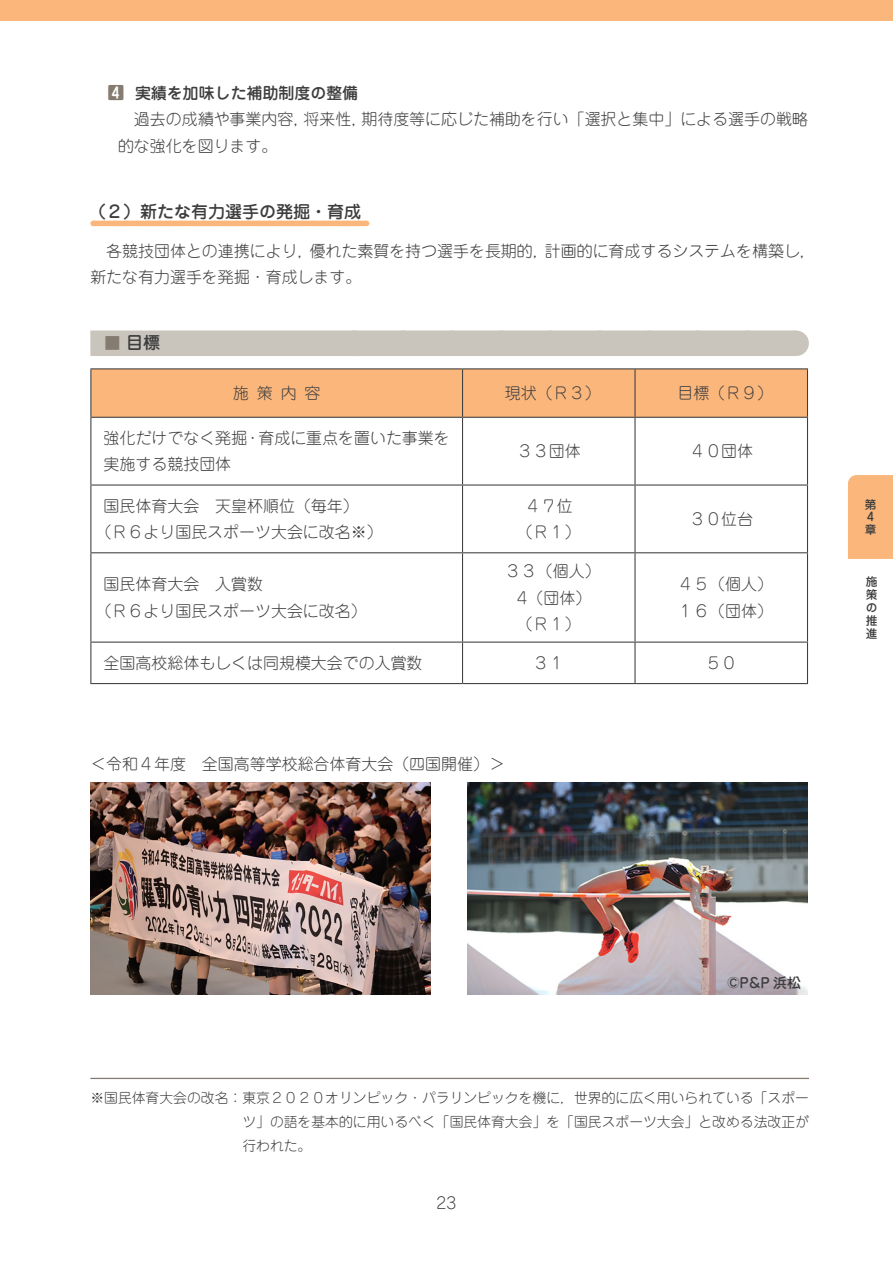
<style>
.page{position:relative;width:893px;height:1263px;background:#fff}
.page>*{position:absolute;margin:0;border:0;box-sizing:border-box;transform-origin:0 0}
.t1{font:500 16.95px "Jun 34 Pro";color:#3e3e3f}
.t2{font:300 15.9px/26.2px "Jun 101 Pro";color:#3e3e3f}
.t3{font:500 15.9px "Jun 34 Pro";color:#3e3e3f}
.t4{font:300 13.8px/24.2px "Jun 101 Pro";color:#3e3e3f;text-align:justify}
.t5{font:500 13.8px "Jun 34 Pro";color:#3e3e3f}
.t6{font:500 11.7px/12.9px "Jun 34 Pro";color:#3e3e3f;text-align:justify}
.s1{font-family:"Jun 501 Pro";font-weight:700;font-size:16.95px;color:#847c70}
.s2{font-size:15.9px;color:#847c70}
</style>
<div class="page">
<div style="left:848px;top:475px;width:45px;height:84px;background:#fab67b"></div>
<div style="left:0;top:0;width:893px;height:21px;background:#fab67b"></div>
<div style="left:93px;top:221px;width:272px;height:5px;background:#fab67b"></div>
<div style="left:90px;top:330px;width:705px;height:26px;background:#c9c4bc"></div>
<svg style="left:403px;top:330px;width:368px;height:1px"></svg>
<svg style="left:795px;top:330px;width:1px;height:26px"></svg>
<div style="left:91px;top:369px;width:716px;height:48px;background:#fab67b"></div>
<hr style="left:90px;top:368px;width:373px;height:1px;background:#3e3e3f">
<hr style="left:90px;top:369px;width:1px;height:48px;background:#3e3e3f">
<hr style="left:463px;top:368px;width:172px;height:1px;background:#3e3e3f">
<hr style="left:462px;top:369px;width:1px;height:48px;background:#3e3e3f">
<hr style="left:635px;top:368px;width:173px;height:1px;background:#3e3e3f">
<hr style="left:634px;top:369px;width:2px;height:48px;background:#3e3e3f">
<hr style="left:807px;top:369px;width:1px;height:48px;background:#3e3e3f">
<hr style="left:90px;top:417px;width:373px;height:1px;background:#3e3e3f">
<hr style="left:90px;top:418px;width:1px;height:66px;background:#3e3e3f">
<hr style="left:463px;top:417px;width:172px;height:1px;background:#3e3e3f">
<hr style="left:462px;top:418px;width:1px;height:66px;background:#3e3e3f">
<hr style="left:635px;top:417px;width:173px;height:1px;background:#3e3e3f">
<hr style="left:634px;top:418px;width:2px;height:66px;background:#3e3e3f">
<hr style="left:807px;top:418px;width:1px;height:66px;background:#3e3e3f">
<hr style="left:90px;top:484px;width:373px;height:2px;background:#3e3e3f">
<hr style="left:90px;top:486px;width:1px;height:66px;background:#3e3e3f">
<hr style="left:463px;top:484px;width:172px;height:2px;background:#3e3e3f">
<hr style="left:462px;top:486px;width:1px;height:66px;background:#3e3e3f">
<hr style="left:635px;top:484px;width:173px;height:2px;background:#3e3e3f">
<hr style="left:634px;top:486px;width:2px;height:66px;background:#3e3e3f">
<hr style="left:807px;top:486px;width:1px;height:66px;background:#3e3e3f">
<hr style="left:90px;top:552px;width:373px;height:1px;background:#3e3e3f">
<hr style="left:90px;top:553px;width:1px;height:89px;background:#3e3e3f">
<hr style="left:463px;top:552px;width:172px;height:1px;background:#3e3e3f">
<hr style="left:462px;top:553px;width:1px;height:89px;background:#3e3e3f">
<hr style="left:635px;top:552px;width:173px;height:1px;background:#3e3e3f">
<hr style="left:634px;top:553px;width:2px;height:89px;background:#3e3e3f">
<hr style="left:807px;top:553px;width:1px;height:89px;background:#3e3e3f">
<hr style="left:90px;top:642px;width:373px;height:1px;background:#3e3e3f">
<hr style="left:90px;top:643px;width:1px;height:40px;background:#3e3e3f">
<hr style="left:463px;top:642px;width:172px;height:1px;background:#3e3e3f">
<hr style="left:462px;top:643px;width:1px;height:40px;background:#3e3e3f">
<hr style="left:635px;top:642px;width:173px;height:1px;background:#3e3e3f">
<hr style="left:634px;top:643px;width:2px;height:40px;background:#3e3e3f">
<hr style="left:807px;top:643px;width:1px;height:40px;background:#3e3e3f">
<hr style="left:90px;top:683px;width:373px;height:1px;background:#3e3e3f">
<hr style="left:463px;top:683px;width:172px;height:1px;background:#3e3e3f">
<hr style="left:635px;top:683px;width:173px;height:1px;background:#3e3e3f">
<img style="left:468px;top:782px;width:340px;height:213px">
<img style="left:90px;top:782px;width:341px;height:213px">
<hr style="left:90px;top:1078px;width:719px;height:1px;background:#847c70">
<p class="t3" style="left:107px;top:80px;width:252px"><span class="s1">4</span> 実績を加味した補助制度の整備</p>
<p class="t2" style="left:118px;top:104px;width:691px;text-indent:16px">過去の成績や事業内容，将来性，期待度等に応じた補助を行い「選択と集中」による選手の戦略的な強化を図ります。</p>
<p class="t1" style="left:89px;top:198px;width:274px">（２）新たな有力選手の発掘・育成</p>
<p class="t2" style="left:90px;top:236px;width:727px;text-indent:16px">各競技団体との連携により，優れた素質を持つ選手を長期的，計画的に育成するシステムを構築し，新たな有力選手を発掘・育成します。</p>
<p class="t1" style="left:104px;top:330px;width:57px"><span class="s2">■</span> 目標</p>
<p class="t2" style="left:233px;top:378px;width:89px">施策内容</p>
<p class="t2" style="left:505px;top:378px;width:97px">現状（Ｒ３）</p>
<p class="t2" style="left:677px;top:378px;width:97px">目標（Ｒ９）</p>
<p class="t2" style="left:104px;top:423px;width:348px">強化だけでなく発掘・育成に重点を置いた事業を実施する競技団体</p>
<p class="t2" style="left:517px;top:436px;width:65px">３３団体</p>
<p class="t2" style="left:689px;top:436px;width:65px">４０団体</p>
<p class="t2" style="left:96px;top:491px;width:289px;text-indent:8px">国民体育大会　天皇杯順位（毎年）<br>（Ｒ６より国民スポーツ大会に改名※）</p>
<p class="t2" style="left:517px;top:491px;width:65px;text-align:center">４７位（Ｒ１）</p>
<p class="t2" style="left:96px;top:569px;width:273px;text-indent:8px">国民体育大会　入賞数<br>（Ｒ６より国民スポーツ大会に改名）</p>
<p class="t2" style="left:505px;top:556px;width:97px;text-align:center">３３（個人）<br>４ （団体）（Ｒ１）</p>
<p class="t2" style="left:689px;top:504px;width:65px">３０位台</p>
<p class="t2" style="left:677px;top:569px;width:97px">４５（個人）<br>１６（団体）</p>
<p class="t2" style="left:104px;top:648px;width:320px">全国高校総体もしくは同規模大会での入賞数</p>
<p class="t2" style="left:533px;top:648px;width:33px">３１</p>
<p class="t2" style="left:705px;top:648px;width:33px">５０</p>
<p class="t2" style="left:90px;top:749px;width:416px">＜令和４年度　全国高等学校総合体育大会（四国開催）＞</p>
<p class="t6" style="left:865px;top:496px;width:13px;text-align:left">第<br>4章</p>
<p class="t6" style="left:866px;top:574px;width:13px">施策の推進</p>
<p class="t5" style="left:728px;top:972px;width:75px">©P&amp;P 浜松</p>
<p class="t4" style="left:242px;top:1084px;width:568px;text-indent:-152px">※国民体育大会の改名：東京２０２０オリンピック・パラリンピックを機に，世界的に広く用いられている「スポーツ」の語を基本的に用いるべく「国民体育大会」を「国民スポーツ大会」と改める法改正が行われた。</p>
<p class="t2" style="left:436px;top:1188px;width:22px">23</p>
</div>
